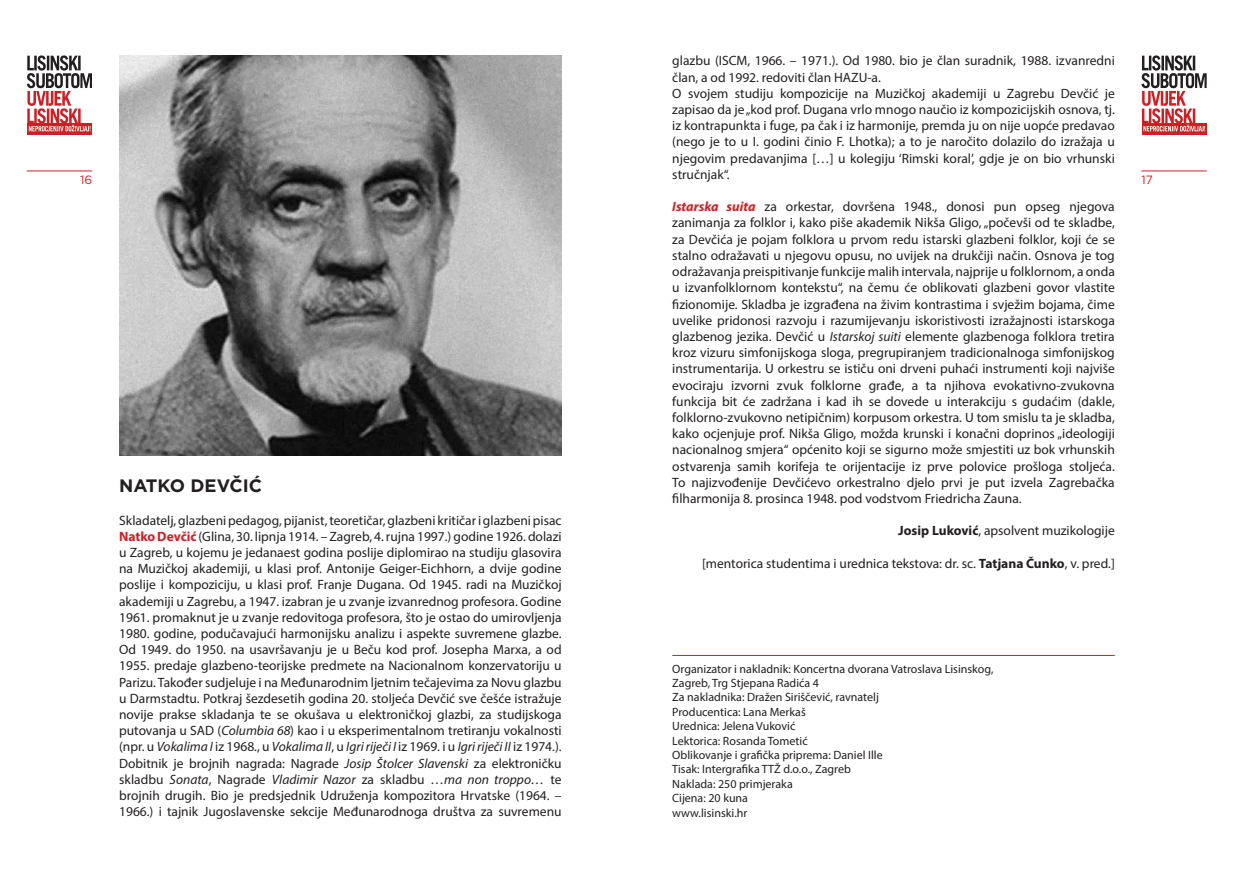
<style>
.page{position:relative;width:1234px;height:872px;background:#fff}
.page>*{position:absolute;margin:0;border:0;box-sizing:border-box;transform-origin:0 0}
.t1{font:700 18px "Gotham";color:#231f20}
.t2{font:13.5px/16.2px "Myriad Pro";color:#231f20;text-align:justify}
.t3{font:12px/14.4px "Myriad Pro";color:#231f20}
.t4{font:12px "Gotham";color:#cf1f25}
.s1{font-weight:700;font-style:italic;color:#cf1f25}
.s2{font-style:italic}
.s3{font-weight:700}
.s4{font-weight:700;color:#cf1f25}
</style>
<div class="page">
<svg style="left:27px;top:131px;width:65px;height:4px"></svg>
<svg style="left:27px;top:55px;width:65px;height:76px"></svg>
<svg style="left:1142px;top:131px;width:64px;height:4px"></svg>
<svg style="left:1141px;top:55px;width:65px;height:76px"></svg>
<hr style="left:27px;top:171px;width:65px;height:1px;background:#cf1f25">
<hr style="left:1141px;top:171px;width:65px;height:1px;background:#cf1f25">
<img style="left:119px;top:55px;width:442px;height:400px">
<hr style="left:672px;top:655px;width:442px;height:1px;background:#cf1f25">
<p class="t2" style="left:672px;top:53px;width:444px;text-align:left">glazbu (ISCM, 1966. – 1971.). Od 1980. bio je član suradnik, 1988. izvanredni član, a od 1992. redoviti član HAZU-a.<br>O svojem studiju kompozicije na Muzičkoj akademiji u Zagrebu Devčić je zapisao da je „kod prof. Dugana vrlo mnogo naučio iz kompozicijskih osnova, tj. iz kontrapunkta i fuge, pa čak i iz harmonije, premda ju on nije uopće predavao (nego je to u I. godini činio F. Lhotka); a to je naročito dolazilo do izražaja u njegovim predavanjima […] u kolegiju ‘Rimski koral’, gdje je on bio vrhunski stručnjak“.</p>
<p class="t2" style="left:672px;top:198px;width:444px"><span class="s1">Istarska suita</span> za orkestar, dovršena 1948., donosi pun opseg njegova zanimanja za folklor i, kako piše akademik Nikša Gligo, „počevši od te skladbe, za Devčića je pojam folklora u prvom redu istarski glazbeni folklor, koji će se stalno odražavati u njegovu opusu, no uvijek na drukčiji način. Osnova je tog odražavanja preispitivanje funkcije malih intervala, najprije u folklornom, a onda u izvanfolklornom kontekstu“, na čemu će oblikovati glazbeni govor vlastite fizionomije. Skladba je izgrađena na živim kontrastima i svježim bojama, čime uvelike pridonosi razvoju i razumijevanju iskoristivosti izražajnosti istarskoga glazbenog jezika. Devčić u <span class="s2">Istarskoj suiti</span> elemente glazbenoga folklora tretira kroz vizuru simfonijskoga sloga, pregrupiranjem tradicionalnoga simfonijskog instrumentarija. U orkestru se ističu oni drveni puhaći instrumenti koji najviše evociraju izvorni zvuk folklorne građe, a ta njihova evokativno-zvukovna funkcija bit će zadržana i kad ih se dovede u interakciju s gudaćim (dakle, folklorno-zvukovno netipičnim) korpusom orkestra. U tom smislu ta je skladba, kako ocjenjuje prof. Nikša Gligo, možda krunski i konačni doprinos „ideologiji nacionalnog smjera“ općenito koji se sigurno može smjestiti uz bok vrhunskih ostvarenja samih korifeja te orijentacije iz prve polovice prošloga stoljeća.<br>To najizvođenije Devčićevo orkestralno djelo prvi je put izvela Zagrebačka filharmonija 8. prosinca 1948. pod vodstvom Friedricha Zauna.</p>
<p class="t2" style="left:898px;top:522px;width:218px"><span class="s3">Josip Luković</span>, apsolvent muzikologije</p>
<p class="t2" style="left:701px;top:555px;width:414px">[mentorica studentima i urednica tekstova: dr. sc. <span class="s3">Tatjana Čunko</span>, v. pred.]</p>
<p class="t4" style="left:80px;top:172px;width:14px">16</p>
<p class="t4" style="left:1141px;top:172px;width:13px">17</p>
<h1 class="t1" style="left:119px;top:474px;width:144px">NATKO DEVČIĆ</h1>
<p class="t2" style="left:119px;top:512px;width:444px">Skladatelj, glazbeni pedagog, pijanist, teoretičar, glazbeni kritičar i glazbeni pisac <span class="s4">Natko Devčić</span> (Glina, 30. lipnja 1914. – Zagreb, 4. rujna 1997.) godine 1926. dolazi u Zagreb, u kojemu je jedanaest godina poslije diplomirao na studiju glasovira na Muzičkoj akademiji, u klasi prof. Antonije Geiger-Eichhorn, a dvije godine poslije i kompoziciju, u klasi prof. Franje Dugana. Od 1945. radi na Muzičkoj akademiji u Zagrebu, a 1947. izabran je u zvanje izvanrednog profesora. Godine 1961. promaknut je u zvanje redovitoga profesora, što je ostao do umirovljenja 1980. godine, podučavajući harmonijsku analizu i aspekte suvremene glazbe.<br>Od 1949. do 1950. na usavršavanju je u Beču kod prof. Josepha Marxa, a od 1955. predaje glazbeno-teorijske predmete na Nacionalnom konzervatoriju u Parizu. Također sudjeluje i na Međunarodnim ljetnim tečajevima za Novu glazbu u Darmstadtu. Potkraj šezdesetih godina 20. stoljeća Devčić sve češće istražuje novije prakse skladanja te se okušava u elektroničkoj glazbi, za studijskoga putovanja u SAD (<span class="s2">Columbia 68</span>) kao i u eksperimentalnom tretiranju vokalnosti (npr. u <span class="s2">Vokalima I</span> iz 1968., u <span class="s2">Vokalima II</span>, u <span class="s2">Igri riječi I</span> iz 1969. i u <span class="s2">Igri riječi II</span> iz 1974.).<br>Dobitnik je brojnih nagrada: Nagrade <span class="s2">Josip Štolcer Slavenski</span> za elektroničku skladbu <span class="s2">Sonata</span>, Nagrade <span class="s2">Vladimir Nazor</span> za skladbu <span class="s2">…ma non troppo…</span> te brojnih drugih. Bio je predsjednik Udruženja kompozitora Hrvatske (1964. – 1966.) i tajnik Jugoslavenske sekcije Međunarodnoga društva za suvremenu</p>
<p class="t3" style="left:672px;top:661px;width:322px">Organizator i nakladnik: Koncertna dvorana Vatroslava Lisinskog, Zagreb, Trg Stjepana Radića 4<br>Za nakladnika: Dražen Siriščević, ravnatelj<br>Producentica: Lana Merkaš<br>Urednica: Jelena Vuković<br>Lektorica: Rosanda Tometić<br>Oblikovanje i grafička priprema: Daniel Ille<br>Tisak: Intergrafika TTŽ d.o.o., Zagreb<br>Naklada: 250 primjeraka<br>Cijena: 20 kuna<br>www.lisinski.hr</p>
</div>
